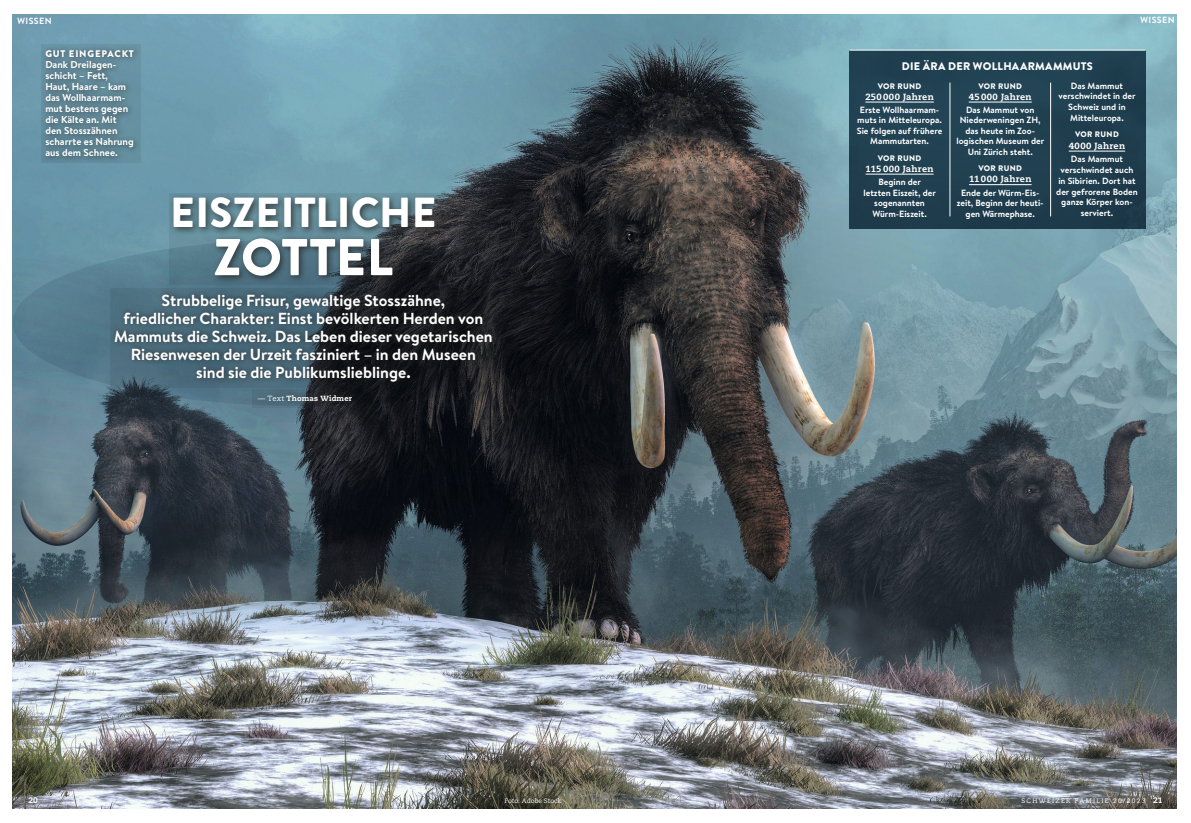
<style>
.page{position:relative;width:1191px;height:823px;background:#fff}
.page>*{position:absolute;margin:0;border:0;box-sizing:border-box;transform-origin:0 0}
.t1{font:51.7px "Brandon Grotesque Black OV AYRTPU";letter-spacing:-.005em;color:#fff}
.t2{font:41.9px "Brandon Grotesque Black OV AYRTPU";letter-spacing:.005em;color:#fff}
.t3{font:16px/18px "Brandon Text Bold OV AYRTPV";color:#fff;text-align:center}
.t4{font:11px "Brandon Text Black OV AYRTPX";letter-spacing:.025em;color:#fff}
.t5{font:10px/11px "Brandon Text Bold OV AYRTPV";color:#fff}
.t6{font:9.6px "Brandon Grotesque Black OV AYRTPU";letter-spacing:.08em;color:#fff}
.t7{font:9px/10.5px "Brandon Text Bold OV AYRTPV";color:#fff;text-align:center}
.t8{font:9px "Caecilia Heavy OV AYRTPW";letter-spacing:.025em;color:#fff}
.t9{font:9px "Brandon Grotesque Bold OV AYRTPT";letter-spacing:.04em;color:#fff}
.t10{font:8px "Brandon Text Black OV AYRTPX";letter-spacing:.04em;color:#fff}
.t11{font:8px "Caecilia Heavy OV AYRTPW";color:#fff}
.t12{font:7.5px "Caecilia Heavy OV AYRTPW";letter-spacing:.015em;color:#fff}
.t13{font:6.5px "Caecilia Roman OV AYRTPS";letter-spacing:.2em;color:#fff}
.t14{font:6.5px "Caecilia Roman OV AYRTPS";color:#fff}
.s1{font-family:"Caecilia Roman OV AYRTPS"}
.s2{font-family:"Caecilia Heavy OV AYRTPW";font-size:8px}
</style>
<div class="page">
<img style="left:13px;top:14px;width:1163px;height:794px">
<svg style="left:13px;top:239px;width:581px;height:167px"></svg>
<div style="left:169px;top:193px;width:274px;height:92px;background:#1f1c1a;opacity:.75"></div>
<div style="left:110px;top:288px;width:389px;height:99px;background:#1f1c1a;opacity:.75"></div>
<div style="left:252px;top:389px;width:105px;height:18px;background:#1f1c1a;opacity:.75"></div>
<div style="left:41px;top:45px;width:100px;height:118px;background:#1f1c1a;opacity:.75"></div>
<div style="left:849px;top:50px;width:296px;height:179px;background:#204051"></div>
<hr style="left:849px;top:50px;width:296px;height:1px;background:#fff">
<hr style="left:968px;top:102px;width:63px;height:1px;background:#fff">
<hr style="left:969px;top:184px;width:62px;height:1px;background:#fff">
<hr style="left:865px;top:102px;width:69px;height:1px;background:#fff">
<hr style="left:865px;top:174px;width:68px;height:1px;background:#fff">
<hr style="left:1068px;top:151px;width:57px;height:1px;background:#fff">
<hr style="left:949px;top:83px;width:1px;height:133px;background:#fff">
<hr style="left:1050px;top:83px;width:1px;height:133px;background:#fff">
<p class="t9" style="left:17px;top:15px;width:36px">WISSEN</p>
<p class="t9" style="left:1140px;top:15px;width:36px">WISSEN</p>
<p class="t6" style="left:45px;top:48px;width:90px">GUT EINGEPACKT</p>
<p class="t5" style="left:45px;top:59px;width:90px">Dank Dreilagen&shy;schicht – Fett,<br>Haut, Haare – kam das Wollhaarmam&shy;mut bestens gegen die Kälte an. Mit den Stosszähnen scharrte es Nahrung aus dem Schnee.</p>
<p class="t4" style="left:901px;top:60px;width:193px">DIE ÄRA DER WOLLHAARMAMMUTS</p>
<p class="t7" style="left:1058px;top:80px;width:78px;line-height:10.8px">Das Mammut verschwindet in der<br>Schweiz und in<br>Mitteleuropa.</p>
<p class="t10" style="left:1075px;top:130px;width:45px">VOR RUND</p>
<p class="t8" style="left:1068px;top:140px;width:58px">4000 Jahren</p>
<p class="t7" style="left:1056px;top:154px;width:83px;line-height:10.8px">Das Mammut verschwindet auch in Sibirien. Dort hat der gefrorene Boden ganze Körper kon&shy;serviert.</p>
<p class="t10" style="left:877px;top:81px;width:45px">VOR RUND</p>
<p class="t8" style="left:865px;top:91px;width:70px">250 000 Jahren</p>
<p class="t7" style="left:857px;top:104px;width:87px">Erste Wollhaarmam&shy;muts in Mitteleuropa.<br>Sie folgen auf frühere<br>Mammutarten.</p>
<p class="t10" style="left:877px;top:153px;width:45px">VOR RUND</p>
<p class="t8" style="left:865px;top:163px;width:69px">115 000 Jahren</p>
<p class="t7" style="left:863px;top:176px;width:74px">Beginn der<br>letzten Eiszeit, der sogenannten<br>Würm-Eiszeit.</p>
<p class="t10" style="left:978px;top:81px;width:45px">VOR RUND</p>
<p class="t8" style="left:968px;top:91px;width:64px">45 000 Jahren</p>
<p class="t7" style="left:956px;top:104px;width:89px">Das Mammut von<br>Niederweningen ZH, das heute im Zoo&shy;logischen Museum der<br>Uni Zürich steht.</p>
<p class="t10" style="left:978px;top:163px;width:45px">VOR RUND</p>
<p class="t8" style="left:969px;top:174px;width:64px">11 000 Jahren</p>
<p class="t7" style="left:957px;top:187px;width:88px">Ende der Würm-Eis&shy;zeit, Beginn der heuti&shy;gen Wärmephase.</p>
<h2 class="t2" style="left:170px;top:188px;width:268px">EISZEITLICHE</h2>
<h1 class="t1" style="left:213px;top:227px;width:181px">ZOTTEL</h1>
<p class="t3" style="left:114px;top:291px;width:380px">Strubbelige Frisur, gewaltige Stosszähne,<br>friedlicher Charakter: Einst bevölkerten Herden von Mammuts die Schweiz. Das Leben dieser vegetarischen Riesenwesen der Urzeit fasziniert – in den Museen<br>sind sie die Publikumslieblinge.</p>
<p class="t12" style="left:258px;top:394px;width:96px"><span class="s1">— Text</span> Thomas Widmer</p>
<p class="t11" style="left:28px;top:795px;width:11px">20</p>
<p class="t13" style="left:1021px;top:796px;width:143px">SCHWEIZER FAMILIE 20/2023 <span class="s2">21</span></p>
<p class="t14" style="left:504px;top:796px;width:58px">Foto: Adobe Stock</p>
</div>
